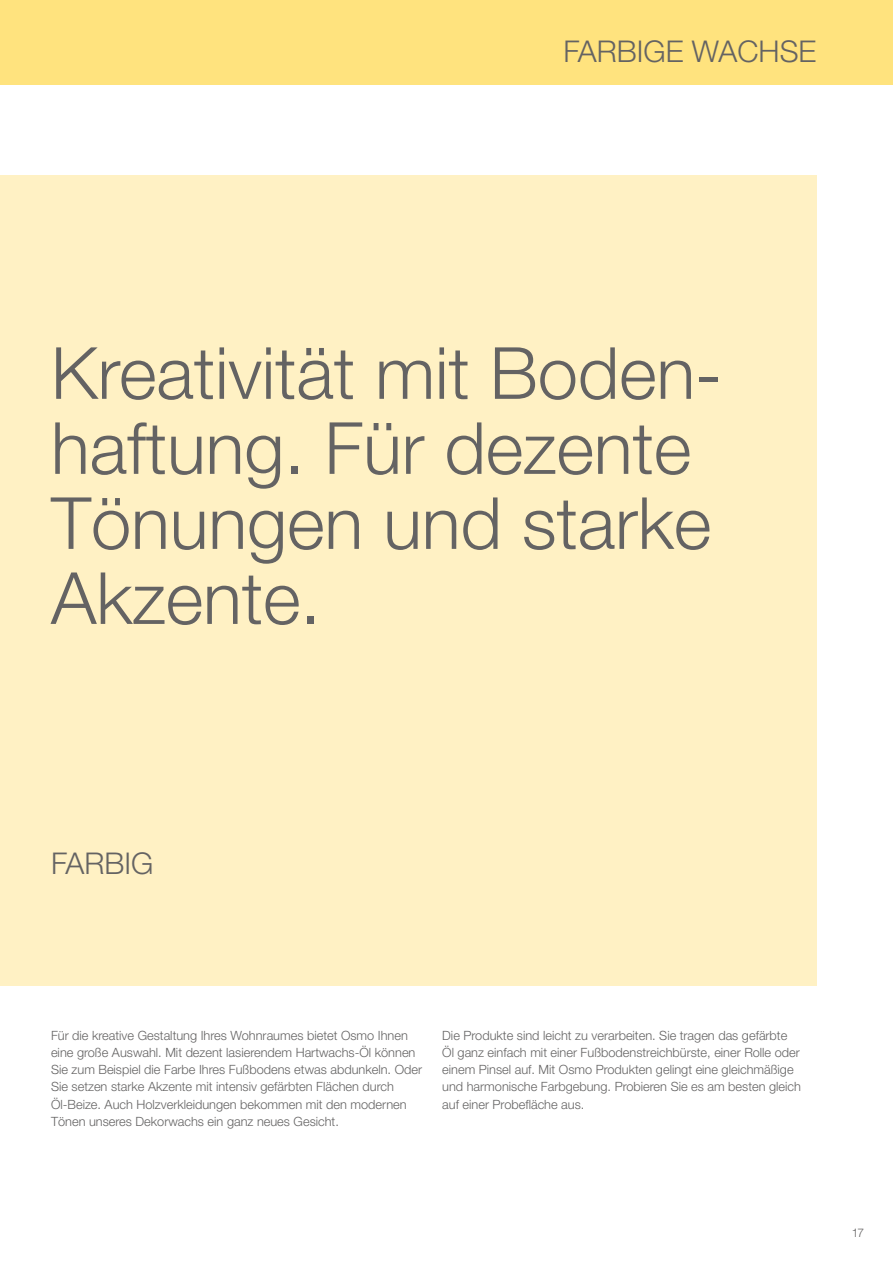
<style>
.page{position:relative;width:893px;height:1263px;background:#fff}
.page>*{position:absolute;margin:0;border:0;box-sizing:border-box;transform-origin:0 0}
.t1{font:300 72px/75px "Helvetica Neue";color:#646363}
.t2{font:300 30px "Helvetica Neue";color:#646363}
.t3{font:300 12.75px/17.2px "Helvetica Neue";color:#646363}
.t4{font:300 12px "Helvetica Neue";color:#646363}
</style>
<div class="page">
<div style="left:0;top:0;width:893px;height:85px;background:#ffe37e"></div>
<div style="left:0;top:175px;width:816px;height:810px;background:#fff1c4"></div>
<h2 class="t2" style="left:563px;top:33px;width:254px">FARBIGE WACHSE</h2>
<h1 class="t1" style="left:51px;top:334px;width:672px">Kreativität mit Boden&shy;haftung. Für dezente<br>Tönungen und starke<br>Akzente.</h1>
<h2 class="t2" style="left:51px;top:845px;width:104px">FARBIG</h2>
<p class="t3" style="left:51px;top:1026px;width:373px">Für die kreative Gestaltung Ihres Wohnraumes bietet Osmo Ihnen eine große Auswahl. Mit dezent lasierendem Hartwachs-Öl können Sie zum Beispiel die Farbe Ihres Fußbodens etwas abdunkeln. Oder Sie setzen starke Akzente mit intensiv gefärbten Flächen durch Öl-Beize. Auch Holzverkleidungen bekommen mit den modernen Tönen unseres Dekorwachs ein ganz neues Gesicht.</p>
<p class="t3" style="left:442px;top:1026px;width:360px">Die Produkte sind leicht zu verarbeiten. Sie tragen das gefärbte Öl ganz einfach mit einer Fußbodenstreichbürste, einer Rolle oder einem Pinsel auf. Mit Osmo Produkten gelingt eine gleichmäßige und harmonische Farbgebung. Probieren Sie es am besten gleich auf einer Probefläche aus.</p>
<p class="t4" style="left:852px;top:1225px;width:14px">17</p>
</div>
